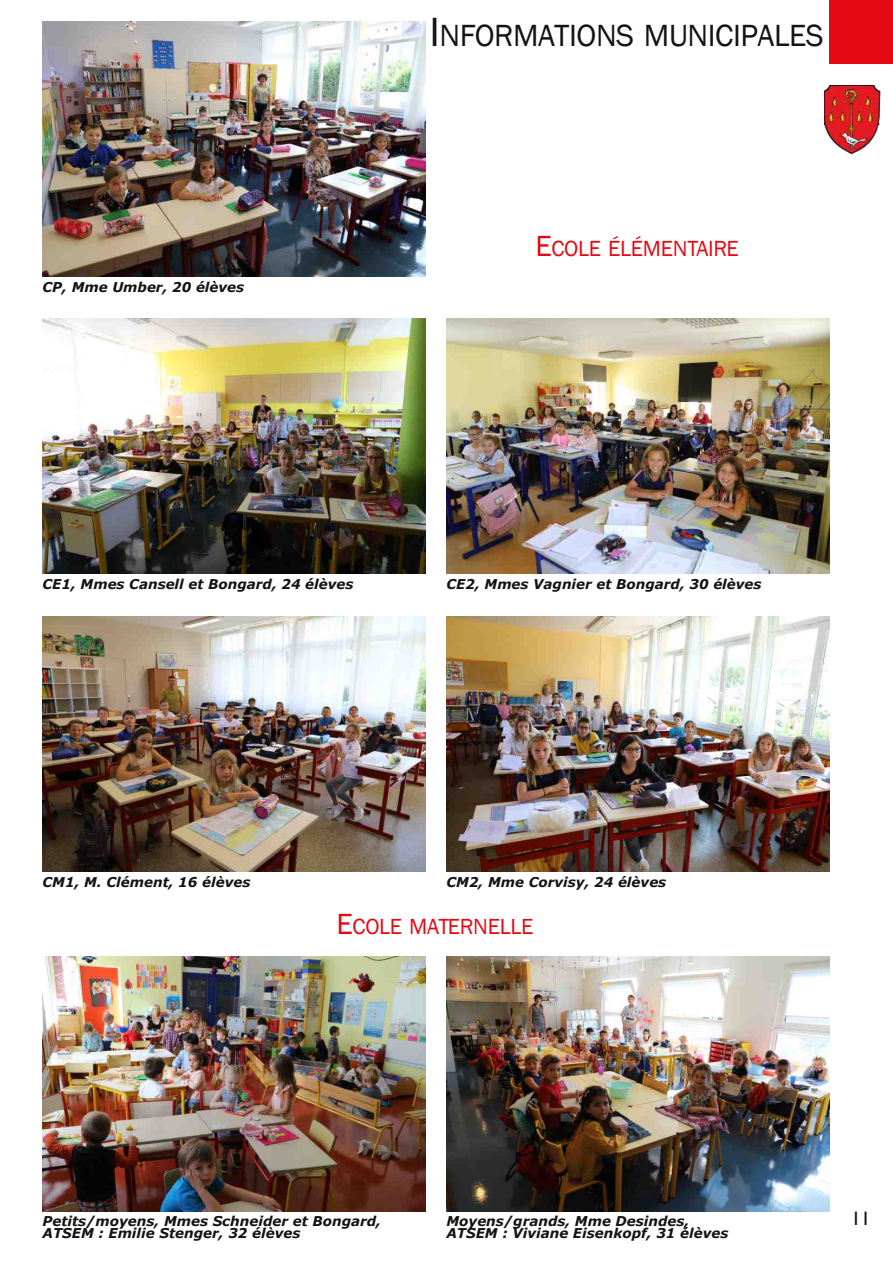
<style>
.page{position:relative;width:893px;height:1263px;background:#fff}
.page>*{position:absolute;margin:0;border:0;box-sizing:border-box;transform-origin:0 0}
.t1{font:31.5px "Franklin Gothic";letter-spacing:-.015em;color:#161413}
.t2{font:22.5px "Franklin Gothic";letter-spacing:-.015em;color:#e30a14}
.t3{font:19.5px "Gill Sans";color:#161413}
.t4{font:italic 700 13.5px/12px "Verdana";color:#161413}
.s1{font-size:42px}
.s2{font-size:30px}
</style>
<div class="page">
<img style="left:825px;top:85px;width:55px;height:68px">
<div style="left:829px;top:0;width:64px;height:64px;background:#e30a14"></div>
<img style="left:43px;top:617px;width:382px;height:254px">
<img style="left:446px;top:617px;width:383px;height:254px">
<img style="left:43px;top:319px;width:382px;height:255px">
<img style="left:446px;top:319px;width:383px;height:255px">
<img style="left:43px;top:21px;width:382px;height:255px">
<img style="left:446px;top:957px;width:383px;height:255px">
<img style="left:43px;top:957px;width:382px;height:255px">
<p class="t4" style="left:43px;top:280px;width:203px">CP, Mme Umber, 20 élèves</p>
<h1 class="t1" style="left:429px;top:17px;width:396px"><span class="s1">I</span>NFORMATIONS MUNICIPALES</h1>
<h2 class="t2" style="left:535px;top:235px;width:205px"><span class="s2">E</span>COLE ÉLÉMENTAIRE</h2>
<p class="t4" style="left:43px;top:578px;width:313px">CE1, Mmes Cansell et Bongard, 24 élèves</p>
<p class="t4" style="left:446px;top:578px;width:317px">CE2, Mmes Vagnier et Bongard, 30 élèves</p>
<p class="t4" style="left:43px;top:876px;width:209px">CM1, M. Clément, 16 élèves</p>
<p class="t4" style="left:446px;top:876px;width:221px">CM2, Mme Corvisy, 24 élèves</p>
<h2 class="t2" style="left:336px;top:914px;width:198px"><span class="s2">E</span>COLE MATERNELLE</h2>
<p class="t4" style="left:43px;top:1215px;width:340px">Petits/moyens, Mmes Schneider et Bongard,<br>ATSEM : Emilie Stenger, 32 élèves</p>
<p class="t4" style="left:446px;top:1215px;width:283px">Moyens/grands, Mme Desindes,<br>ATSEM : Viviane Eisenkopf, 31 élèves</p>
<h3 class="t3" style="left:851px;top:1207px;width:21px">11</h3>
</div>
